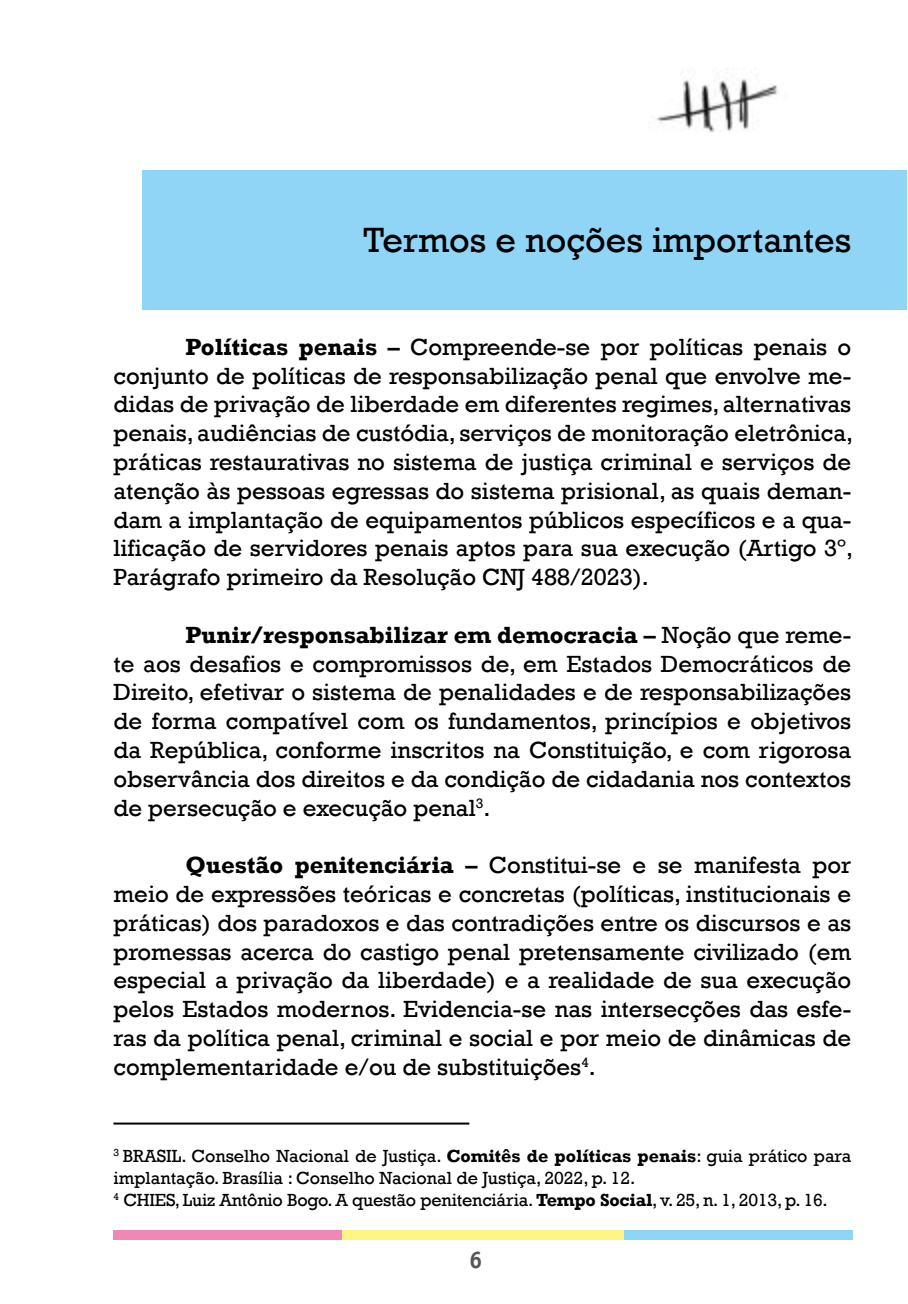
<style>
.page{position:relative;width:908px;height:1304px;background:#fff}
.page>*{position:absolute;margin:0;border:0;box-sizing:border-box;transform-origin:0 0}
.t1{font:36px "Rockwell";color:#000}
.t2{font:24px/28.8px "Rockwell";color:#000;text-align:justify}
.t3{font:700 24px "Officina Sans";color:#575756}
.t4{font:18px/22px "Rockwell";color:#000}
.s1{font-weight:700}
</style>
<div class="page">
<div style="left:333px;top:1230px;width:291px;height:10px;background:#fff484"></div>
<div style="left:624px;top:1230px;width:228px;height:10px;background:#90d4f6"></div>
<div style="left:113px;top:1230px;width:228px;height:10px;background:#f088b6"></div>
<div style="left:143px;top:170px;width:763px;height:140px;background:#90d4f6"></div>
<img style="left:657px;top:79px;width:121px;height:54px">
<hr style="left:113px;top:1123px;width:356px;height:2px;background:#000">
<h1 class="t1" style="left:363px;top:219px;width:489px">Termos e noções importantes</h1>
<p class="t2" style="left:113px;top:333px;width:740px;text-indent:72px"><span class="s1">Políticas penais –</span> Compreende-se por políticas penais o conjunto de políticas de responsabilização penal que envolve me&shy;didas de privação de liberdade em diferentes regimes, alternativas penais, audiências de custódia, serviços de monitoração eletrônica, práticas restaurativas no sistema de justiça criminal e serviços de atenção às pessoas egressas do sistema prisional, as quais deman&shy;dam a implantação de equipamentos públicos específicos e a qua&shy;lificação de servidores penais aptos para sua execução (Artigo 3º, Parágrafo primeiro da Resolução CNJ 488/2023).</p>
<p class="t2" style="left:113px;top:621px;width:739px;text-indent:72px"><span class="s1">Punir/responsabilizar em democracia –</span> Noção que reme&shy;te aos desafios e compromissos de, em Estados Democráticos de Direito, efetivar o sistema de penalidades e de responsabilizações de forma compatível com os fundamentos, princípios e objetivos da República, conforme inscritos na Constituição, e com rigorosa observância dos direitos e da condição de cidadania nos contextos de persecução e execução penal<sup>3</sup>.</p>
<p class="t2" style="left:113px;top:851px;width:739px;text-indent:72px"><span class="s1">Questão penitenciária –</span> Constitui-se e se manifesta por meio de expressões teóricas e concretas (políticas, institucionais e práticas) dos paradoxos e das contradições entre os discursos e as promessas acerca do castigo penal pretensamente civilizado (em especial a privação da liberdade) e a realidade de sua execução pelos Estados modernos. Evidencia-se nas intersecções das esfe&shy;ras da política penal, criminal e social e por meio de dinâmicas de complementaridade e/ou de substituições<sup>4</sup>.</p>
<p class="t4" style="left:113px;top:1145px;width:739px"><sup>3</sup> BRASIL. Conselho Nacional de Justiça. <span class="s1">Comitês de políticas penais</span>: guia prático para implantação. Brasília : Conselho Nacional de Justiça, 2022, p. 12.<br><sup>4</sup> CHIES, Luiz Antônio Bogo. A questão penitenciária. <span class="s1">Tempo Social</span>, v. 25, n. 1, 2013, p. 16.</p>
<p class="t3" style="left:469px;top:1244px;width:15px">6</p>
</div>
